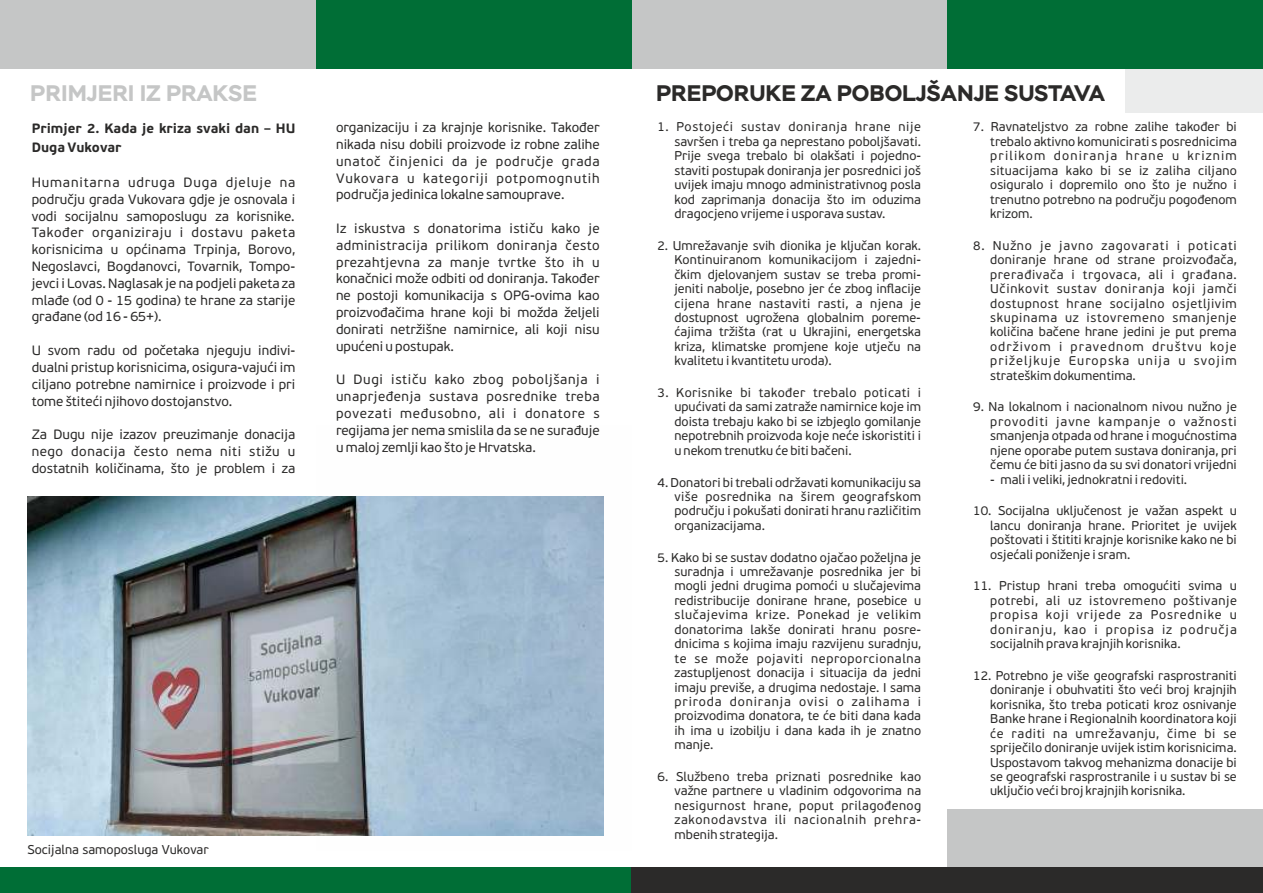
<style>
.page{position:relative;width:1263px;height:893px;background:#fff}
.page>*{position:absolute;margin:0;border:0;box-sizing:border-box;transform-origin:0 0}
.t1{font:700 22.5px "Stem";color:#2b2a29}
.t2{font:700 22.5px "Stem";color:#c5c6c6}
.t3{font:13.5px/16.8px "PF Beau Sans Pro";color:#2b2a29;text-align:justify}
.t4{font:700 13.5px/19px "PF Beau Sans Pro";color:#2b2a29}
.t5{font:12.75px/14.4px "PF Beau Sans Pro";color:#2b2a29;text-align:justify}
</style>
<div class="page">
<div style="left:947px;top:809px;width:316px;height:58px;background:#c5c6c6"></div>
<div style="left:1126px;top:69px;width:137px;height:44px;background:#ebecec"></div>
<div style="left:631px;top:0;width:316px;height:69px;background:#c5c6c6"></div>
<div style="left:947px;top:0;width:316px;height:69px;background:#006e36"></div>
<div style="left:0;top:0;width:316px;height:69px;background:#c5c6c6"></div>
<div style="left:316px;top:0;width:315px;height:69px;background:#006e36"></div>
<div style="left:0;top:867px;width:309px;height:26px;background:#006e36"></div>
<div style="left:309px;top:867px;width:322px;height:26px;background:#006e36"></div>
<div style="left:954px;top:867px;width:309px;height:26px;background:#2b2a29"></div>
<div style="left:631px;top:867px;width:323px;height:26px;background:#2b2a29"></div>
<img style="left:28px;top:496px;width:576px;height:340px">
<h1 class="t2" style="left:30px;top:83px;width:228px">PRIMJERI IZ PRAKSE</h1>
<p class="t4" style="left:32px;top:120px;width:265px">Primjer 2. Kada je kriza svaki dan – HU<br>Duga Vukovar</p>
<p class="t3" style="left:32px;top:175px;width:265px">Humanitarna udruga Duga djeluje na području grada Vukovara gdje je osnovala i vodi socijalnu samoposlugu za korisnike.<br>Također organiziraju i dostavu paketa korisnicima u općinama Trpinja, Borovo, Negoslavci, Bogdanovci, Tovarnik, Tompo&shy;jevci i Lovas. Naglasak je na podjeli paketa za mlađe (od 0 - 15 godina) te hrane za starije građane (od 16 - 65+).</p>
<p class="t3" style="left:32px;top:343px;width:265px">U svom radu od početaka njeguju indivi&shy;dualni pristup korisnicima, osigura-vajući im ciljano potrebne namirnice i proizvode i pri tome štiteći njihovo dostojanstvo.</p>
<p class="t3" style="left:32px;top:427px;width:265px">Za Dugu nije izazov preuzimanje donacija nego donacija često nema niti stižu u dostatnih količinama, što je problem i za</p>
<p class="t3" style="left:336px;top:120px;width:265px">organizaciju i za krajnje korisnike. Također nikada nisu dobili proizvode iz robne zalihe unatoč činjenici da je područje grada Vukovara u kategoriji potpomognutih područja jedinica lokalne samouprave.</p>
<p class="t3" style="left:336px;top:221px;width:265px">Iz iskustva s donatorima ističu kako je administracija prilikom doniranja često prezahtjevna za manje tvrtke što ih u konačnici može odbiti od doniranja. Također ne postoji komunikacija s OPG-ovima kao proizvođačima hrane koji bi možda željeli donirati netržišne namirnice, ali koji nisu upućeni u postupak.</p>
<p class="t3" style="left:336px;top:373px;width:265px">U Dugi ističu kako zbog poboljšanja i unaprjeđenja sustava posrednike treba povezati međusobno, ali i donatore s regijama jer nema smislila da se ne surađuje u maloj zemlji kao što je Hrvatska.</p>
<p class="t5" style="left:27px;top:843px;width:183px">Socijalna samoposluga Vukovar</p>
<h1 class="t1" style="left:656px;top:83px;width:450px">PREPORUKE ZA POBOLJŠANJE SUSTAVA</h1>
<p class="t5" style="left:674px;top:121px;width:248px;text-indent:-17px">1. Postojeći sustav doniranja hrane nije savršen i treba ga neprestano poboljšavati.<br>Prije svega trebalo bi olakšati i pojedno&shy;staviti postupak doniranja jer posrednici još uvijek imaju mnogo administrativnog posla kod zaprimanja donacija što im oduzima dragocjeno vrijeme i usporava sustav.</p>
<p class="t5" style="left:674px;top:239px;width:248px;text-indent:-17px">2. Umrežavanje svih dionika je ključan korak.<br>Kontinuiranom komunikacijom i zajedni&shy;čkim djelovanjem sustav se treba promi&shy;jeniti nabolje, posebno jer će zbog inflacije cijena hrane nastaviti rasti, a njena je dostupnost ugrožena globalnim poreme&shy;ćajima tržišta (rat u Ukrajini, energetska kriza, klimatske promjene koje utječu na kvalitetu i kvantitetu uroda).</p>
<p class="t5" style="left:674px;top:387px;width:248px;text-indent:-17px">3. Korisnike bi također trebalo poticati i upućivati da sami zatraže namirnice koje im doista trebaju kako bi se izbjeglo gomilanje nepotrebnih proizvoda koje neće iskoristiti i u nekom trenutku će biti bačeni.</p>
<p class="t5" style="left:674px;top:476px;width:248px;text-indent:-17px">4. Donatori bi trebali održavati komunikaciju sa više posrednika na širem geografskom području i pokušati donirati hranu različitim organizacijama.</p>
<p class="t5" style="left:674px;top:551px;width:248px;text-indent:-17px">5. Kako bi se sustav dodatno ojačao poželjna je suradnja i umrežavanje posrednika jer bi mogli jedni drugima pomoći u slučajevima redistribucije donirane hrane, posebice u slučajevima krize. Ponekad je velikim donatorima lakše donirati hranu posre&shy;dnicima s kojima imaju razvijenu suradnju, te se može pojaviti neproporcionalna zastupljenost donacija i situacija da jedni imaju previše, a drugima nedostaje. I sama priroda doniranja ovisi o zalihama i proizvodima donatora, te će biti dana kada ih ima u izobilju i dana kada ih je znatno manje.</p>
<p class="t5" style="left:674px;top:771px;width:248px;text-indent:-17px">6. Službeno treba priznati posrednike kao važne partnere u vladinim odgovorima na nesigurnost hrane, poput prilagođenog zakonodavstva ili nacionalnih prehra&shy;mbenih strategija.</p>
<p class="t5" style="left:990px;top:121px;width:248px;text-indent:-17px">7. Ravnateljstvo za robne zalihe također bi trebalo aktivno komunicirati s posrednicima prilikom doniranja hrane u kriznim situacijama kako bi se iz zaliha ciljano osiguralo i dopremilo ono što je nužno i trenutno potrebno na području pogođenom krizom.</p>
<p class="t5" style="left:990px;top:239px;width:248px;text-indent:-17px">8. Nužno je javno zagovarati i poticati doniranje hrane od strane proizvođača, prerađivača i trgovaca, ali i građana.<br>Učinkovit sustav doniranja koji jamči dostupnost hrane socijalno osjetljivim skupinama uz istovremeno smanjenje količina bačene hrane jedini je put prema održivom i pravednom društvu koje priželjkuje Europska unija u svojim strateškim dokumentima.</p>
<p class="t5" style="left:990px;top:401px;width:248px;text-indent:-17px">9. Na lokalnom i nacionalnom nivou nužno je provoditi javne kampanje o važnosti smanjenja otpada od hrane i mogućnostima njene oporabe putem sustava doniranja, pri čemu će biti jasno da su svi donatori vrijedni</p>
<p class="t5" style="left:990px;top:473px;width:198px">- mali i veliki, jednokratni i redoviti.</p>
<p class="t5" style="left:990px;top:505px;width:248px;text-indent:-17px">10. Socijalna uključenost je važan aspekt u lancu doniranja hrane. Prioritet je uvijek poštovati i štititi krajnje korisnike kako ne bi osjećali poniženje i sram.</p>
<p class="t5" style="left:990px;top:580px;width:248px;text-indent:-17px">11. Pristup hrani treba omogućiti svima u potrebi, ali uz istovremeno poštivanje propisa koji vrijede za Posrednike u doniranju, kao i propisa iz područja socijalnih prava krajnjih korisnika.</p>
<p class="t5" style="left:990px;top:670px;width:248px;text-indent:-17px">12. Potrebno je više geografski rasprostraniti doniranje i obuhvatiti što veći broj krajnjih korisnika, što treba poticati kroz osnivanje Banke hrane i Regionalnih koordinatora koji će raditi na umrežavanju, čime bi se spriječilo doniranje uvijek istim korisnicima.<br>Uspostavom takvog mehanizma donacije bi se geografski rasprostranile i u sustav bi se uključio veći broj krajnjih korisnika.</p>
</div>
